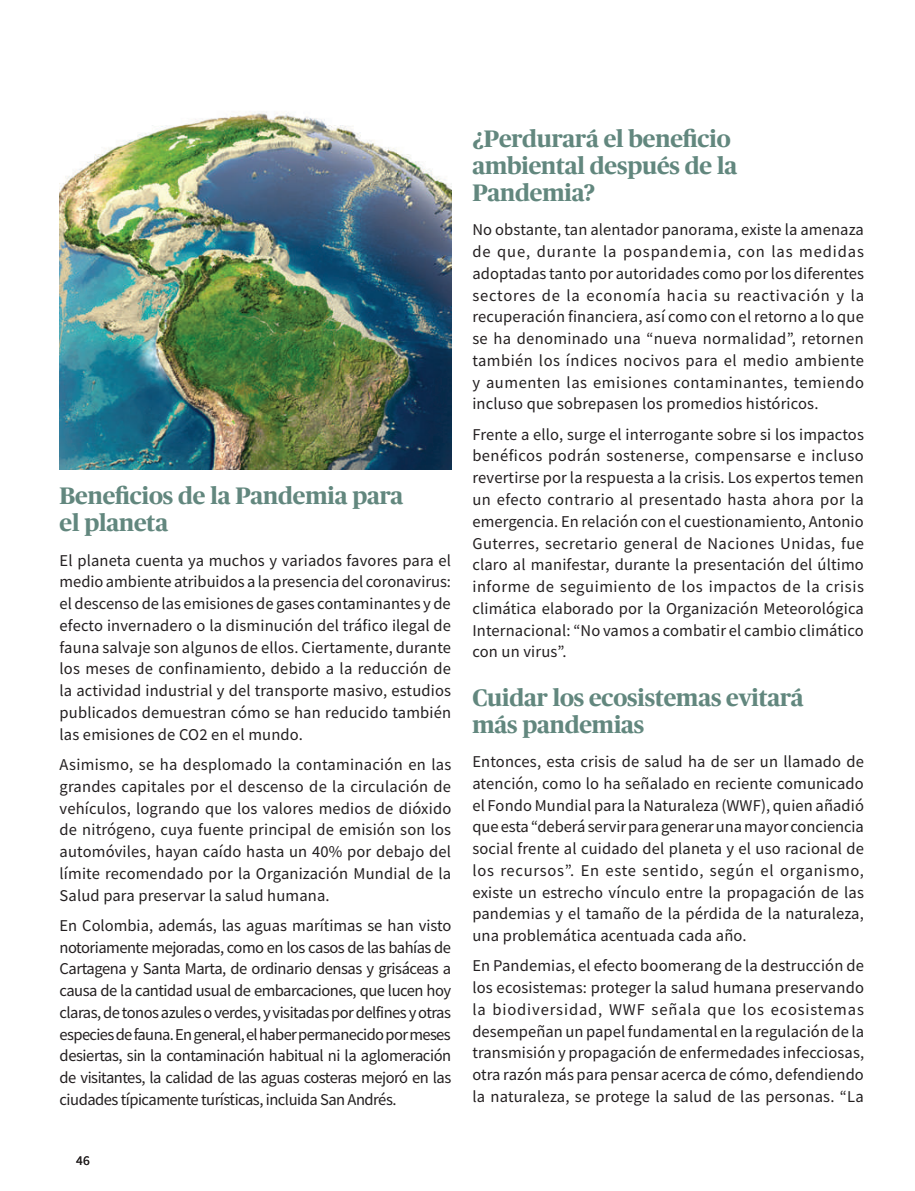
<style>
.page{position:relative;width:915px;height:1191px;background:#fff}
.page>*{position:absolute;margin:0;border:0;box-sizing:border-box;transform-origin:0 0}
.t1{font:700 24px/27px "Publico Headline";letter-spacing:-.005em;color:#62877e}
.t2{font:16.5px/21.8px "Source Sans Pro";letter-spacing:.01em;color:#231f20;text-align:justify}
.t3{font:13.5px "Source Sans Pro";color:#231f20}
</style>
<div class="page">
<img style="left:60px;top:111px;width:391px;height:358px">
<h1 class="t1" style="left:60px;top:481px;width:345px">Beneficios de la Pandemia para el planeta</h1>
<p class="t2" style="left:60px;top:549px;width:393px">El planeta cuenta ya muchos y variados favores para el medio ambiente atribuidos a la presencia del coronavirus: el descenso de las emisiones de gases contaminantes y de efecto invernadero o la disminución del tráfico ilegal de fauna salvaje son algunos de ellos. Ciertamente, durante los meses de confinamiento, debido a la reducción de la actividad industrial y del transporte masivo, estudios publicados demuestran cómo se han reducido también las emisiones de CO2 en el mundo.</p>
<p class="t2" style="left:60px;top:753px;width:393px">Asimismo, se ha desplomado la contaminación en las grandes capitales por el descenso de la circulación de vehículos, logrando que los valores medios de dióxido de nitrógeno, cuya fuente principal de emisión son los automóviles, hayan caído hasta un 40% por debajo del límite recomendado por la Organización Mundial de la Salud para preservar la salud humana.</p>
<p class="t2" style="left:60px;top:914px;width:393px">En Colombia, además, las aguas marítimas se han visto notoriamente mejoradas, como en los casos de las bahías de Cartagena y Santa Marta, de ordinario densas y grisáceas a causa de la cantidad usual de embarcaciones, que lucen hoy claras, de tonos azules o verdes, y visitadas por delfines y otras especies de fauna. En general, el haber permanecido por meses desiertas, sin la contaminación habitual ni la aglomeración de visitantes, la calidad de las aguas costeras mejoró en las ciudades típicamente turísticas, incluida San Andrés.</p>
<p class="t3" style="left:76px;top:1152px;width:15px">46</p>
<h1 class="t1" style="left:472px;top:123px;width:266px">¿Perdurará el beneficio ambiental después de la<br>Pandemia?</h1>
<p class="t2" style="left:472px;top:219px;width:393px">No obstante, tan alentador panorama, existe la amenaza de que, durante la pospandemia, con las medidas adoptadas tanto por autoridades como por los diferentes sectores de la economía hacia su reactivación y la recuperación financiera, así como con el retorno a lo que se ha denominado una “nueva normalidad”, retornen también los índices nocivos para el medio ambiente y aumenten las emisiones contaminantes, temiendo incluso que sobrepasen los promedios históricos.</p>
<p class="t2" style="left:472px;top:423px;width:393px">Frente a ello, surge el interrogante sobre si los impactos benéficos podrán sostenerse, compensarse e incluso revertirse por la respuesta a la crisis. Los expertos temen un efecto contrario al presentado hasta ahora por la emergencia. En relación con el cuestionamiento, Antonio Guterres, secretario general de Naciones Unidas, fue claro al manifestar, durante la presentación del último informe de seguimiento de los impactos de la crisis climática elaborado por la Organización Meteorológica Internacional: “No vamos a combatir el cambio climático con un virus”.</p>
<h1 class="t1" style="left:472px;top:682px;width:333px">Cuidar los ecosistemas evitará más pandemias</h1>
<p class="t2" style="left:472px;top:750px;width:393px">Entonces, esta crisis de salud ha de ser un llamado de atención, como lo ha señalado en reciente comunicado el Fondo Mundial para la Naturaleza (WWF), quien añadió que esta “deberá servir para generar una mayor conciencia social frente al cuidado del planeta y el uso racional de los recursos”. En este sentido, según el organismo, existe un estrecho vínculo entre la propagación de las pandemias y el tamaño de la pérdida de la naturaleza, una problemática acentuada cada año.</p>
<p class="t2" style="left:472px;top:955px;width:393px">En Pandemias, el efecto boomerang de la destrucción de los ecosistemas: proteger la salud humana preservando la biodiversidad, WWF señala que los ecosistemas desempeñan un papel fundamental en la regulación de la transmisión y propagación de enfermedades infecciosas, otra razón más para pensar acerca de cómo, defendiendo la naturaleza, se protege la salud de las personas. “La</p>
</div>
